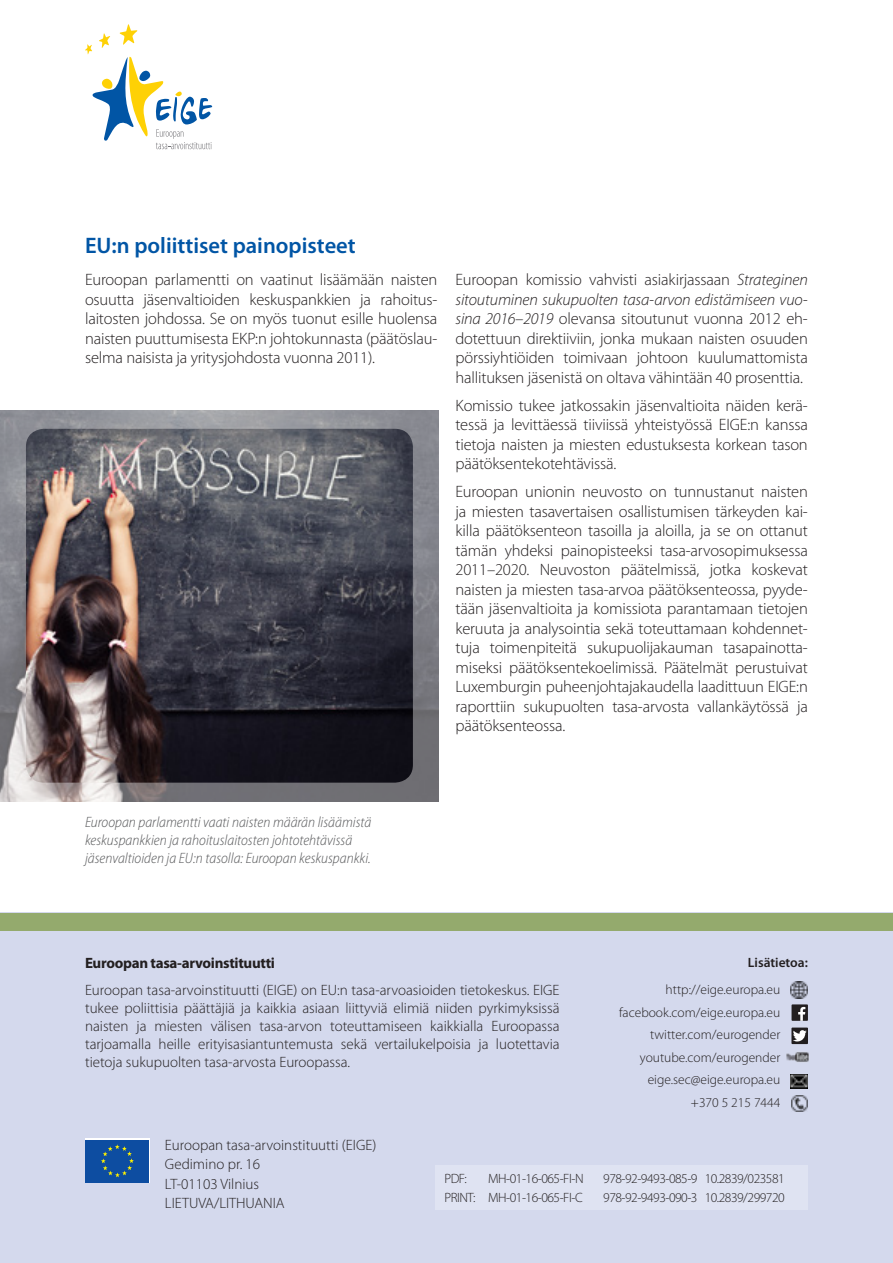
<style>
.page{position:relative;width:893px;height:1263px;background:#fff}
.page>*{position:absolute;margin:0;border:0;box-sizing:border-box;transform-origin:0 0}
.Title_1_span_all{font:600 22.5px "Myriad Pro";color:#0155a5}
.Body_text{font:300 16.5px/19.5px "Myriad Pro";letter-spacing:-.01em;color:#231f20;text-align:justify}
.t1{font:300 15px/18px "Myriad Pro";color:#231f20;text-align:justify}
.Caption_left{font:italic 300 semi-condensed 15px/18px "Myriad Pro";color:#57585a}
.t2{font:700 15px "Myriad Pro";letter-spacing:-.02em;color:#231f20}
.t3{font:300 13.5px "Myriad Pro";color:#231f20}
.t4{font:300 13.5px "Myriad Pro";letter-spacing:-.035em;color:#231f20}
.t5{font:600 13.5px "Myriad Pro";color:#231f20}
.s1{font-style:italic}
</style>
<div class="page">
<svg style="left:85px;top:24px;width:127px;height:125px"></svg>
<div style="left:0;top:913px;width:893px;height:350px;background:#d4d9ed"></div>
<div style="left:0;top:913px;width:893px;height:17px;background:#94aa6d"></div>
<div style="left:85px;top:1138px;width:65px;height:45px;background:#fff"></div>
<div style="left:86px;top:1140px;width:63px;height:42px;background:#0d4da1"></div>
<svg style="left:101px;top:1144px;width:33px;height:33px"></svg>
<div style="left:791px;top:1027px;width:17px;height:17px;background:#201d1e"></div>
<svg style="left:793px;top:1030px;width:14px;height:11px"></svg>
<img style="left:786px;top:1052px;width:23px;height:10px">
<div style="left:791px;top:1004px;width:17px;height:17px;background:#231f20"></div>
<svg style="left:798px;top:1007px;width:7px;height:14px"></svg>
<div style="left:436px;top:1165px;width:372px;height:45px;background:#dfe3f2"></div>
<img style="left:791px;top:982px;width:16px;height:16px">
<img style="left:791px;top:1095px;width:16px;height:16px">
<img style="left:790px;top:1074px;width:18px;height:14px">
<img style="left:0;top:410px;width:439px;height:391px">
<img style="left:26px;top:429px;width:387px;height:354px">
<p class="Title_1_span_all" style="left:85px;top:233px;width:272px">EU:n poliittiset painopisteet</p>
<p class="Body_text" style="left:85px;top:270px;width:354px">Euroopan parlamentti on vaatinut lisäämään naisten osuutta jäsenvaltioiden keskuspankkien ja rahoitus&shy;laitosten johdossa. Se on myös tuonut esille huolensa naisten puuttumisesta EKP:n johtokunnasta (päätöslau&shy;selma naisista ja yritysjohdosta vuonna 2011).</p>
<p class="Body_text" style="left:455px;top:270px;width:354px">Euroopan komissio vahvisti asiakirjassaan <span class="s1">Strateginen sitoutuminen sukupuolten tasa-arvon edistämiseen vuo&shy;sina 2016–2019</span> olevansa sitoutunut vuonna 2012 eh&shy;dotettuun direktiiviin, jonka mukaan naisten osuuden pörssiyhtiöiden toimivaan johtoon kuulumattomista hallituksen jäsenistä on oltava vähintään 40 prosenttia.</p>
<p class="Body_text" style="left:455px;top:396px;width:354px">Komissio tukee jatkossakin jäsenvaltioita näiden kerä&shy;tessä ja levittäessä tiiviissä yhteistyössä EIGE:n kanssa tietoja naisten ja miesten edustuksesta korkean tason päätöksentekotehtävissä.</p>
<p class="Body_text" style="left:455px;top:482px;width:354px">Euroopan unionin neuvosto on tunnustanut naisten ja miesten tasavertaisen osallistumisen tärkeyden kai&shy;killa päätöksenteon tasoilla ja aloilla, ja se on ottanut tämän yhdeksi painopisteeksi tasa-arvosopimuksessa 2011–2020. Neuvoston päätelmissä, jotka koskevat naisten ja miesten tasa-arvoa päätöksenteossa, pyyde&shy;tään jäsenvaltioita ja komissiota parantamaan tietojen keruuta ja analysointia sekä toteuttamaan kohdennet&shy;tuja toimenpiteitä sukupuolijakauman tasapainotta&shy;miseksi päätöksentekoelimissä. Päätelmät perustuivat Luxemburgin puheenjohtajakaudella laadittuun EIGE:n raporttiin sukupuolten tasa-arvosta vallankäytössä ja päätöksenteossa.</p>
<p class="Caption_left" style="left:85px;top:813px;width:288px">Euroopan parlamentti vaati naisten määrän lisäämistä keskuspankkien ja rahoituslaitosten johtotehtävissä jäsenvaltioiden ja EU:n tasolla: Euroopan keskuspankki.</p>
<p class="t2" style="left:85px;top:953px;width:191px">Euroopan tasa-arvoinstituutti</p>
<p class="t1" style="left:85px;top:981px;width:476px">Euroopan tasa-arvoinstituutti (EIGE) on EU:n tasa-arvoasioiden tietokeskus. EIGE tukee poliittisia päättäjiä ja kaikkia asiaan liittyviä elimiä niiden pyrkimyksissä naisten ja miesten välisen tasa-arvon toteuttamiseen kaikkialla Euroopassa tarjoamalla heille erityisasiantuntemusta sekä vertailukelpoisia ja luotettavia tietoja sukupuolten tasa-arvosta Euroopassa.</p>
<p class="t5" style="left:748px;top:955px;width:61px">Lisätietoa:</p>
<p class="t3" style="left:666px;top:982px;width:116px">http://eige.europa.eu</p>
<p class="t3" style="left:619px;top:1005px;width:163px">facebook.com/eige.europa.eu</p>
<p class="t3" style="left:650px;top:1027px;width:132px">twitter.com/eurogender</p>
<p class="t3" style="left:640px;top:1050px;width:142px">youtube.com/eurogender</p>
<p class="t3" style="left:648px;top:1072px;width:134px">eige.sec@eige.europa.eu</p>
<p class="t3" style="left:691px;top:1095px;width:91px">+370 5 215 7444</p>
<p class="t1" style="left:165px;top:1136px;width:213px">Euroopan tasa-arvoinstituutti (EIGE)</p>
<p class="t1" style="left:165px;top:1155px;width:97px">Gedimino pr. 16</p>
<p class="t1" style="left:165px;top:1175px;width:96px">LT-01103 Vilnius</p>
<p class="t1" style="left:165px;top:1194px;width:121px">LIETUVA/LITHUANIA</p>
<p class="t3" style="left:444px;top:1171px;width:24px">PDF:</p>
<p class="t4" style="left:488px;top:1171px;width:97px">MH-01-16-065-FI-N</p>
<p class="t4" style="left:603px;top:1171px;width:96px">978-92-9493-085-9</p>
<p class="t4" style="left:705px;top:1171px;width:82px">10.2839/023581</p>
<p class="t3" style="left:444px;top:1190px;width:33px">PRINT:</p>
<p class="t4" style="left:488px;top:1190px;width:96px">MH-01-16-065-FI-C</p>
<p class="t4" style="left:603px;top:1190px;width:96px">978-92-9493-090-3</p>
<p class="t4" style="left:705px;top:1190px;width:82px">10.2839/299720</p>
</div>
